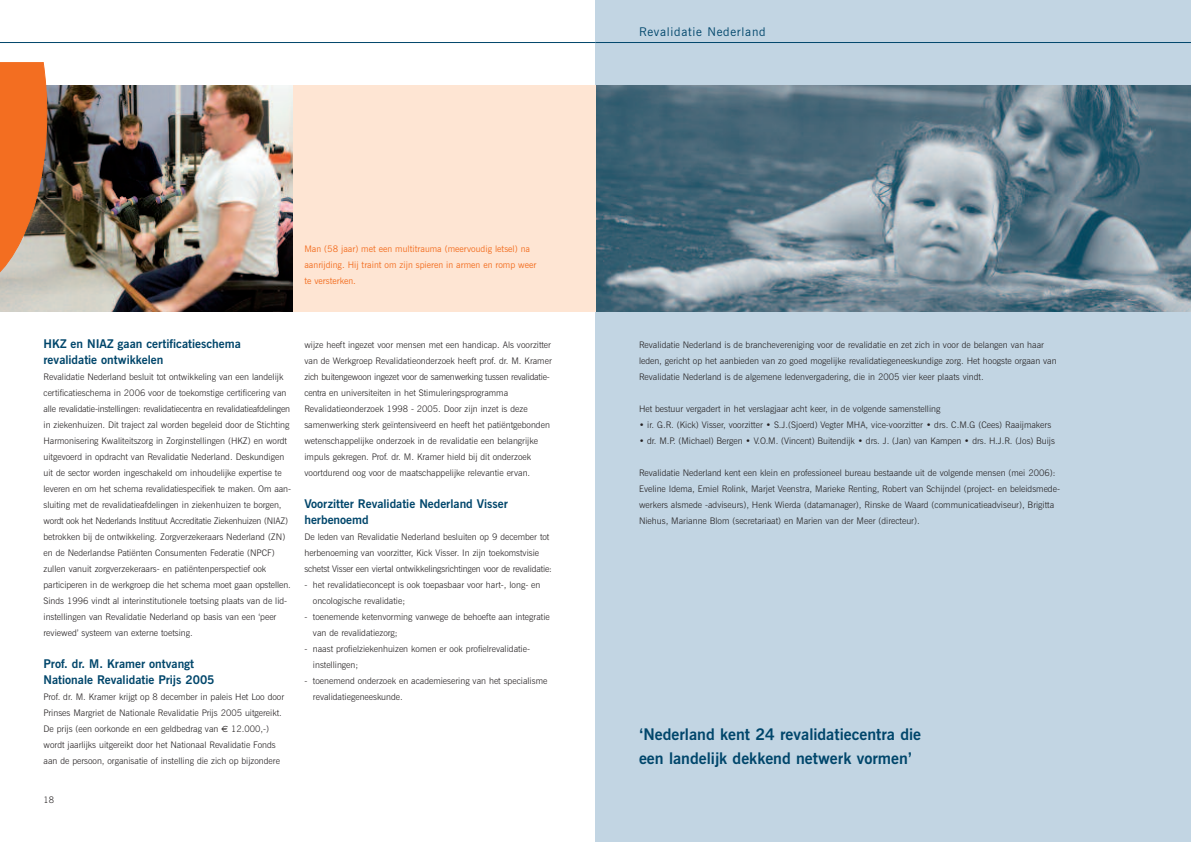
<style>
.page{position:relative;width:1191px;height:842px;background:#fff}
.page>*{position:absolute;margin:0;border:0;box-sizing:border-box;transform-origin:0 0}
.t1{font:700 16px/24px "News Gothic BT";color:#00466b}
.t2{font:700 12px/16px "News Gothic BT";color:#00466b}
.t3{font:12px "News Gothic BT";letter-spacing:.06em;color:#00466b}
.t4{font:300 9px/16px "News Gothic BT";color:#231f20}
.t5{font:9px/16px "News Gothic BT";color:#f36e21}
.s1{font-family:"Euro Sans";font-weight:400}
</style>
<div class="page">
<div style="left:595px;top:0;width:596px;height:842px;background:#c2d5e3"></div>
<img style="left:595px;top:85px;width:596px;height:227px">
<hr style="left:0;top:42px;width:595px;height:1px;background:#00466b">
<div style="left:283px;top:85px;width:312px;height:227px;background:#fee5d3"></div>
<img style="left:0;top:85px;width:292px;height:227px">
<svg style="left:0;top:62px;width:47px;height:221px;background:#de7a3f"></svg>
<hr style="left:595px;top:42px;width:596px;height:1px;background:#00466b">
<p class="t5" style="left:304px;top:242px;width:233px">Man (58 jaar) met een multitrauma (meervoudig letsel) na aanrijding. Hij traint om zijn spieren in armen en romp weer te versterken.</p>
<h2 class="t2" style="left:44px;top:337px;width:199px">HKZ en NIAZ gaan certificatieschema revalidatie ontwikkelen</h2>
<p class="t4" style="left:44px;top:370px;width:249px">Revalidatie Nederland besluit tot ontwikkeling van een landelijk certificatieschema in 2006 voor de toekomstige certificering van alle revalidatie-instellingen: revalidatiecentra en revalidatieafdelingen in ziekenhuizen. Dit traject zal worden begeleid door de Stichting Harmonisering Kwaliteitszorg in Zorginstellingen (HKZ) en wordt uitgevoerd in opdracht van Revalidatie Nederland. Deskundigen uit de sector worden ingeschakeld om inhoudelijke expertise te leveren en om het schema revalidatiespecifiek te maken. Om aan&shy;sluiting met de revalidatieafdelingen in ziekenhuizen te borgen, wordt ook het Nederlands Instituut Accreditatie Ziekenhuizen (NIAZ) betrokken bij de ontwikkeling. Zorgverzekeraars Nederland (ZN) en de Nederlandse Patiënten Consumenten Federatie (NPCF) zullen vanuit zorgverzekeraars- en patiëntenperspectief ook participeren in de werkgroep die het schema moet gaan opstellen.<br>Sinds 1996 vindt al interinstitutionele toetsing plaats van de lid&shy;instellingen van Revalidatie Nederland op basis van een ‘peer reviewed’ systeem van externe toetsing.</p>
<h2 class="t2" style="left:44px;top:657px;width:173px">Prof. dr. M. Kramer ontvangt<br>Nationale Revalidatie Prijs 2005</h2>
<p class="t4" style="left:44px;top:690px;width:242px">Prof. dr. M. Kramer krijgt op 8 december in paleis Het Loo door Prinses Margriet de Nationale Revalidatie Prijs 2005 uitgereikt.<br>De prijs (een oorkonde en een geldbedrag van <span class="s1">€</span> 12.000,-) wordt jaarlijks uitgereikt door het Nationaal Revalidatie Fonds aan de persoon, organisatie of instelling die zich op bijzondere</p>
<p class="t4" style="left:44px;top:793px;width:12px">18</p>
<p class="t4" style="left:304px;top:338px;width:249px">wijze heeft ingezet voor mensen met een handicap. Als voorzitter van de Werkgroep Revalidatieonderzoek heeft prof. dr. M. Kramer zich buitengewoon ingezet voor de samenwerking tussen revalidatie&shy;centra en universiteiten in het Stimuleringsprogramma Revalidatieonderzoek 1998 - 2005. Door zijn inzet is deze samenwerking sterk geïntensiveerd en heeft het patiëntgebonden wetenschappelijke onderzoek in de revalidatie een belangrijke impuls gekregen. Prof. dr. M. Kramer hield bij dit onderzoek voortdurend oog voor de maatschappelijke relevantie ervan.</p>
<h2 class="t2" style="left:304px;top:497px;width:205px">Voorzitter Revalidatie Nederland Visser herbenoemd</h2>
<p class="t4" style="left:304px;top:530px;width:249px">De leden van Revalidatie Nederland besluiten op 9 december tot herbenoeming van voorzitter, Kick Visser. In zijn toekomstvisie schetst Visser een viertal ontwikkelingsrichtingen voor de revalidatie:</p>
<p class="t4" style="left:313px;top:578px;width:229px;text-indent:-9px">- het revalidatieconcept is ook toepasbaar voor hart-, long- en oncologische revalidatie;</p>
<p class="t4" style="left:313px;top:610px;width:238px;text-indent:-9px">- toenemende ketenvorming vanwege de behoefte aan integratie van de revalidatiezorg;</p>
<p class="t4" style="left:313px;top:642px;width:219px;text-indent:-9px">- naast profielziekenhuizen komen er ook profielrevalidatie&shy;instellingen;</p>
<p class="t4" style="left:313px;top:674px;width:236px;text-indent:-9px">- toenemend onderzoek en academiesering van het specialisme revalidatiegeneeskunde.</p>
<h2 class="t3" style="left:639px;top:28px;width:128px">Revalidatie Nederland</h2>
<p class="t4" style="left:639px;top:338px;width:419px">Revalidatie Nederland is de branchevereniging voor de revalidatie en zet zich in voor de belangen van haar leden, gericht op het aanbieden van zo goed mogelijke revalidatiegeneeskundige zorg. Het hoogste orgaan van<br>Revalidatie Nederland is de algemene ledenvergadering, die in 2005 vier keer plaats vindt.</p>
<p class="t4" style="left:639px;top:402px;width:303px">Het bestuur vergadert in het verslagjaar acht keer, in de volgende samenstelling</p>
<p class="t4" style="left:639px;top:418px;width:414px">• ir. G.R. (Kick) Visser, voorzitter • S.J.(Sjoerd) Vegter MHA, vice-voorzitter • drs. C.M.G (Cees) Raaijmakers</p>
<p class="t4" style="left:639px;top:434px;width:417px">• dr. M.P. (Michael) Bergen • V.O.M. (Vincent) Buitendijk • drs. J. (Jan) van Kampen • drs. H.J.R. (Jos) Buijs</p>
<p class="t4" style="left:639px;top:466px;width:422px">Revalidatie Nederland kent een klein en professioneel bureau bestaande uit de volgende mensen (mei 2006):<br>Eveline Idema, Emiel Rolink, Marjet Veenstra, Marieke Renting, Robert van Schijndel (project- en beleidsmede&shy;werkers alsmede -adviseurs), Henk Wierda (datamanager), Rinske de Waard (communicatieadviseur), Brigitta Niehus, Marianne Blom (secretariaat) en Marien van der Meer (directeur).</p>
<h1 class="t1" style="left:639px;top:724px;width:284px">‘Nederland kent 24 revalidatiecentra die een landelijk dekkend netwerk vormen’</h1>
</div>
